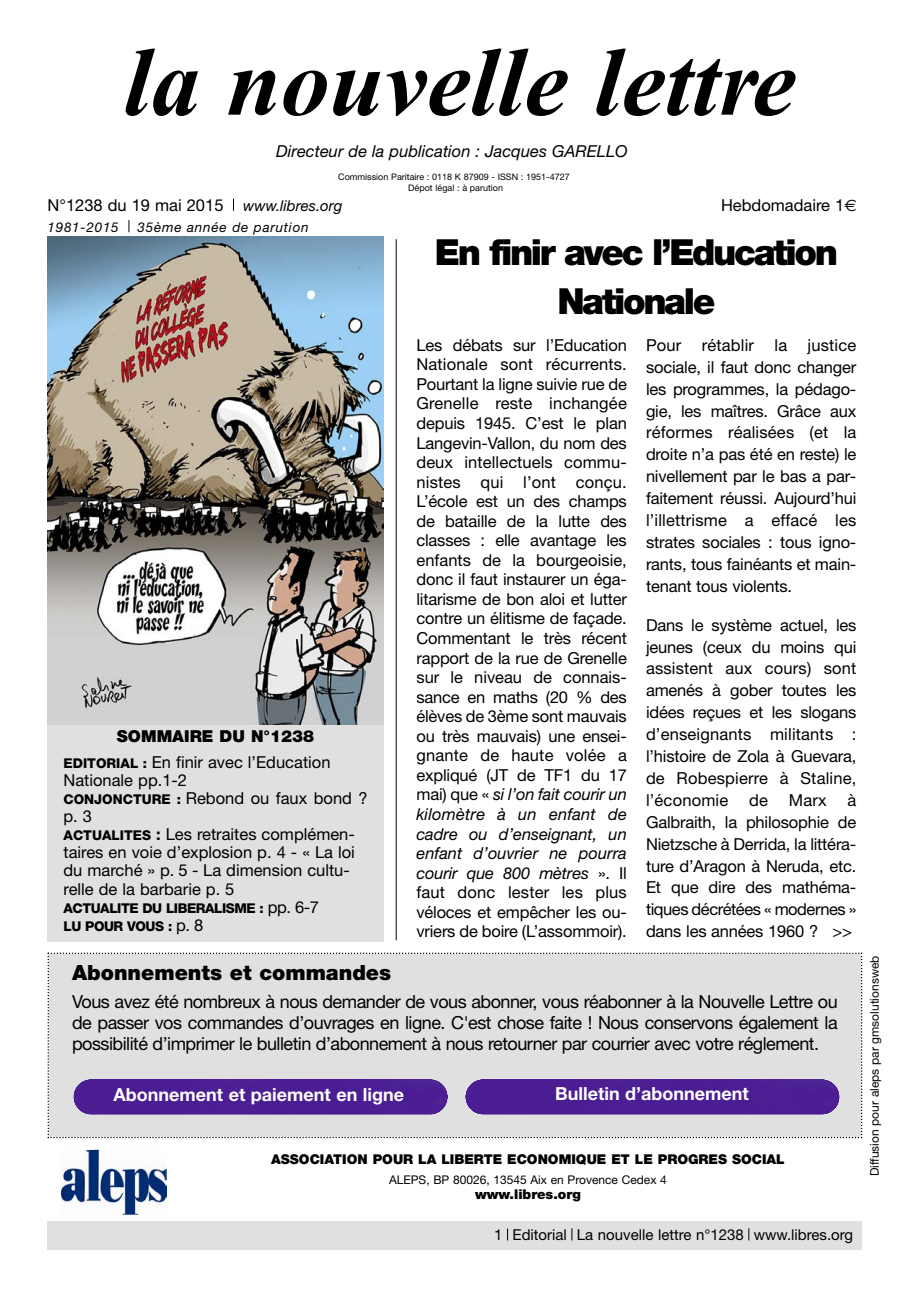
<style>
.page{position:relative;width:920px;height:1290px;background:#fff}
.page>*{position:absolute;margin:0;border:0;box-sizing:border-box;transform-origin:0 0}
.t1{font:italic 700 97.5px "Times New Roman";color:#000}
.t2{font:900 36px/49.5px "Helvetica Neue";letter-spacing:-.065em;color:#000;text-align:center}
.t3{font:900 21px "Helvetica Neue";color:#000}
.t4{font:18px/21px "Helvetica Neue";letter-spacing:-.03em;color:#000;text-align:justify}
.t5{font:700 18px "Helvetica Neue";color:#fff}
.t6{font:16.5px/19.5px "Helvetica Neue";color:#000;text-align:justify}
.t7{font:italic 16.5px "Helvetica Neue";color:#000}
.t8{font:15px "Helvetica Neue";color:#000}
.t9{font:900 13.5px "Helvetica Neue";color:#000}
.t10{font:800 13.5px/18.1px "Helvetica Neue";letter-spacing:-.03em;color:#000}
.t11{font:italic 13.5px "Helvetica Neue";letter-spacing:.055em;color:#000}
.t12{font:12px "Helvetica Neue";color:#000}
.t13{font:9px/10.8px "Helvetica Neue";color:#000;text-align:center}
.s1{font-style:italic;font-size:15px}
.s2{font-family:"Euro Sans"}
.s3{font-weight:900}
.s4{font-weight:800;font-size:13.5px}
.s5{font-weight:700}
.s6{font-weight:400;font-size:16.5px}
.s7{font-style:italic}
</style>
<div class="page">
<svg style="left:233px;top:199px;width:1px;height:12px"></svg>
<div style="left:48px;top:723px;width:336px;height:218px;background:#e0e0e0"></div>
<img style="left:48px;top:237px;width:336px;height:487px">
<img style="left:62px;top:1149px;width:105px;height:66px">
<hr style="left:396px;top:239px;width:1px;height:701px;background:#000">
<div style="left:47px;top:1222px;width:814px;height:28px;background:#e0e0e0"></div>
<svg style="left:748px;top:1228px;width:1px;height:12px"></svg>
<svg style="left:571px;top:1228px;width:1px;height:12px"></svg>
<svg style="left:507px;top:1228px;width:1px;height:12px"></svg>
<svg style="left:129px;top:220px;width:1px;height:12px"></svg>
<div style="left:48px;top:952px;width:814px;height:186px;background:#e0e0e0"></div>
<div style="left:465px;top:1079px;width:375px;height:36px;background:#4b1d93;border-radius:18px"></div>
<div style="left:73px;top:1079px;width:375px;height:36px;background:#4b1d93;border-radius:18px"></div>
<h1 class="t1" style="left:124px;top:28px;width:673px">la nouvelle lettre</h1>
<p class="t7" style="left:276px;top:145px;width:353px">Directeur de la publication : Jacques GARELLO</p>
<p class="t6" style="left:48px;top:197px;width:297px">N°1238 du 19 mai 2015 <span class="s1">www.libres.org</span></p>
<p class="t6" style="left:721px;top:197px;width:137px">Hebdomadaire 1<span class="s2">€</span></p>
<p class="t13" style="left:338px;top:172px;width:233px">Commission Paritaire : 0118 K 87909 - ISSN : 1951-4727<br>Dépot légal : à parution</p>
<p class="t11" style="left:48px;top:223px;width:73px">1981-2015</p>
<p class="t11" style="left:138px;top:223px;width:173px">35ème année de parution</p>
<p class="t6" style="left:64px;top:725px;width:268px;line-height:25.7px;text-indent:53px"><span class="s3">SOMMAIRE DU N°1238<br></span><span class="s4">EDITORIAL :</span> En finir avec l’Education</p>
<p class="t6" style="left:64px;top:772px;width:306px;line-height:18.1px;text-align:left">Nationale pp.1-2<br><span class="s4">CONJONCTURE :</span> Rebond ou faux bond ? p. 3<br><span class="s4">ACTUALITES</span> <span class="s5">:</span> Les retraites complémen&shy;taires en voie d’explosion p. 4 - « La loi du marché » p. 5 - La dimension cultu&shy;relle de la barbarie p. 5</p>
<p class="t10" style="left:64px;top:900px;width:257px">ACTUALITE DU LIBERALISME : <span class="s6">pp. 6-7<br></span>LU POUR VOUS : <span class="s6">p. 8</span></p>
<h2 class="t2" style="left:435px;top:230px;width:405px">En finir avec l’Education<br>Nationale</h2>
<p class="t6" style="left:416px;top:337px;width:212px">Les débats sur l’Education Nationale sont récurrents.<br>Pourtant la ligne suivie rue de Grenelle reste inchangée depuis 1945. C’est le plan Langevin-Vallon, du nom des deux intellectuels commu&shy;nistes qui l’ont conçu.<br>L’école est un des champs de bataille de la lutte des classes : elle avantage les enfants de la bourgeoisie, donc il faut instaurer un éga&shy;litarisme de bon aloi et lutter contre un élitisme de façade.<br>Commentant le très récent rapport de la rue de Grenelle sur le niveau de connais&shy;sance en maths (20 % des élèves de 3ème sont mauvais ou très mauvais) une ensei&shy;gnante de haute volée a expliqué (JT de TF1 du 17 mai) que « <span class="s7">si l’on fait courir un kilomètre à un enfant de cadre ou d’enseignant, un enfant d’ouvrier ne pourra courir que 800 mètres</span> ». Il faut donc lester les plus véloces et empêcher les ou&shy;vriers de boire (L’assommoir).</p>
<p class="t6" style="left:646px;top:336px;width:212px;line-height:21.9px">Pour rétablir la justice sociale, il faut donc changer les programmes, la pédago&shy;gie, les maîtres. Grâce aux réformes réalisées (et la droite n’a pas été en reste) le nivellement par le bas a par&shy;faitement réussi. Aujourd’hui l’illettrisme a effacé les strates sociales : tous igno&shy;rants, tous fainéants et main&shy;tenant tous violents.</p>
<p class="t6" style="left:646px;top:615px;width:212px;line-height:21.9px">Dans le système actuel, les jeunes (ceux du moins qui assistent aux cours) sont amenés à gober toutes les idées reçues et les slogans d’enseignants militants : l’histoire de Zola à Guevara, de Robespierre à Staline, l’économie</p>
<p class="t6" style="left:646px;top:790px;width:212px;line-height:21.9px;text-indent:202px">à Galbraith, la philosophie de Nietzsche à Derrida, la littéra&shy;ture d’Aragon à Neruda, etc.<br>Et que dire des mathéma&shy;tiques décrétées « modernes » dans les années 1960 ? &gt;&gt;</p>
<p class="t6" style="left:749px;top:792px;width:20px">de</p>
<p class="t6" style="left:789px;top:792px;width:39px">Marx</p>
<p class="t3" style="left:72px;top:964px;width:321px">Abonnements et commandes</p>
<p class="t4" style="left:72px;top:993px;width:767px">Vous avez été nombreux à nous demander de vous abonner, vous réabonner à la Nouvelle Lettre ou de passer vos commandes d’ouvrages en ligne. C'est chose faite ! Nous conservons également la possibilité d’imprimer le bulletin d’abonnement à nous retourner par courrier avec votre réglement.</p>
<p class="t5" style="left:114px;top:1088px;width:292px">Abonnement et paiement en ligne</p>
<p class="t5" style="left:555px;top:1087px;width:195px">Bulletin d’abonnement</p>
<p class="t9" style="left:271px;top:1154px;width:515px">ASSOCIATION POUR LA LIBERTE ECONOMIQUE ET LE PROGRES SOCIAL</p>
<p class="t12" style="left:389px;top:1175px;width:279px">ALEPS, BP 80026, 13545 Aix en Provence Cedex 4</p>
<p class="t9" style="left:475px;top:1189px;width:107px">www.libres.org</p>
<p class="t8" style="left:494px;top:1230px;width:360px">1 Editorial La nouvelle lettre n°1238 www.libres.org</p>
<p class="t12" style="left:870px;top:1176px;width:222px;rotate:-90deg">Diffusion pour aleps par gmsolutionsweb</p>
</div>
